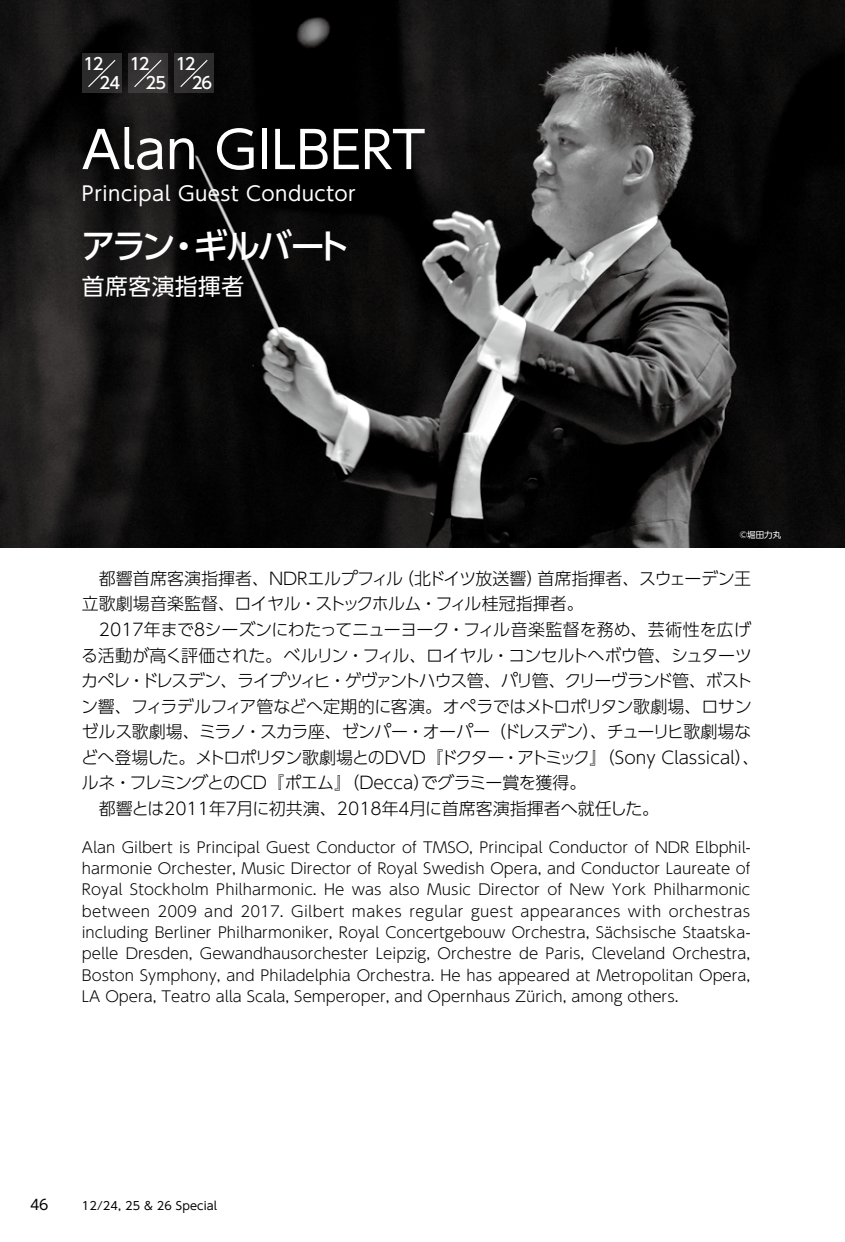
<style>
.page{position:relative;width:845px;height:1242px;background:#fff}
.page>*{position:absolute;margin:0;border:0;box-sizing:border-box;transform-origin:0 0}
.t1{font:51px "UD Shin Go Pr 6 N";color:#fff}
.t2{font:500 34px "UD Shin Go Pr 6 N";letter-spacing:-.08em;color:#fff}
.t3{font:22.6px "UD Shin Go Pr 6 N";letter-spacing:.025em;color:#fff}
.t4{font:19.8px "UD Shin Go Pr 6 N";letter-spacing:.025em;color:#fff}
.t5{font:300 17px "UD Shin Go Pr 6 N";letter-spacing:-.03em;color:#000}
.t6{font:300 17px/25.6px "UD Shin Go Pr 6 N";color:#000}
.t7{font:300 17px "UD Shin Go Pr 6 N";letter-spacing:-.075em;color:#000}
.t8{font:300 17px "UD Shin Go Pr 6 N";letter-spacing:-.01em;color:#000}
.t9{font:500 16.2px/19px "UD Shin Go Pr 6 N";letter-spacing:-.075em;color:#fff}
.t10{font:300 14.8px/21.2px "UD Shin Go Pr 6 N";color:#000;text-align:justify}
.t11{font:14.2px "UD Shin Go Pr 6 N";color:#000}
.t12{font:11.4px "UD Shin Go Pr 6 N";letter-spacing:.01em;color:#000}
.t13{font:8.6px "UD Shin Go Pr 6 N";color:#fff}
</style>
<div class="page">
<svg style="left:0;top:0;width:845px;height:548px;background:#212020"></svg>
<p class="t9" style="left:100px;top:54px;width:22px;text-indent:-16px">12<br>24</p>
<p class="t9" style="left:146px;top:54px;width:22px;text-indent:-16px">12<br>25</p>
<p class="t9" style="left:192px;top:54px;width:22px;text-indent:-16px">12<br>26</p>
<h1 class="t1" style="left:82px;top:108px;width:345px">Alan GILBERT</h1>
<h3 class="t4" style="left:82px;top:178px;width:275px">Principal Guest Conductor</h3>
<h2 class="t2" style="left:81px;top:218px;width:270px">アラン・ギルバート</h2>
<h3 class="t3" style="left:82px;top:267px;width:164px">首席客演指揮者</h3>
<p class="t13" style="left:740px;top:527px;width:43px">©堀田力丸</p>
<p class="t6" style="left:82px;top:565px;width:670px;text-indent:17px">都響首席客演指揮者、NDRエルプフィル（北ドイツ放送響）首席指揮者、スウェーデン王立歌劇場音楽監督、ロイヤル・ストックホルム・フィル桂冠指揮者。</p>
<p class="t8" style="left:99px;top:615px;width:653px">2017年まで８シーズンにわたってニューヨーク・フィル音楽監督を務め、芸術性を広げ</p>
<p class="t5" style="left:81px;top:641px;width:672px">る活動が高く評価された。ベルリン・フィル、ロイヤル・コンセルトヘボウ管、シュターツ</p>
<p class="t7" style="left:81px;top:666px;width:673px">カペレ・ドレスデン、ライプツィヒ・ゲヴァントハウス管、パリ管、クリーヴランド管、ボスト</p>
<p class="t5" style="left:81px;top:692px;width:672px">ン響、フィラデルフィア管などへ定期的に客演。オペラではメトロポリタン歌劇場、ロサン</p>
<p class="t5" style="left:82px;top:717px;width:671px">ゼルス歌劇場、ミラノ・スカラ座、ゼンパー・オーパー（ドレスデン）、チューリヒ歌劇場な</p>
<p class="t5" style="left:81px;top:743px;width:680px">どへ登場した。メトロポリタン歌劇場とのDVD『ドクター・アトミック』（Sony Classical）、</p>
<p class="t5" style="left:82px;top:768px;width:506px">ルネ・フレミングとのCD『ポエム』（Decca）でグラミー賞を獲得。</p>
<p class="t6" style="left:99px;top:794px;width:561px">都響とは2011年７月に初共演、2018年４月に首席客演指揮者へ就任した。</p>
<p class="t10" style="left:82px;top:836px;width:670px">Alan Gilbert is Principal Guest Conductor of TMSO, Principal Conductor of NDR Elbphil&shy;harmonie Orchester, Music Director of Royal Swedish Opera, and Conductor Laureate of Royal Stockholm Philharmonic. He was also Music Director of New York Philharmonic between 2009 and 2017. Gilbert makes regular guest appearances with orchestras including Berliner Philharmoniker, Royal Concertgebouw Orchestra, Sächsische Staatska&shy;pelle Dresden, Gewandhausorchester Leipzig, Orchestre de Paris, Cleveland Orchestra, Boston Symphony, and Philadelphia Orchestra. He has appeared at Metropolitan Opera, LA Opera, Teatro alla Scala, Semperoper, and Opernhaus Zürich, among others.</p>
<p class="t11" style="left:30px;top:1193px;width:20px">46</p>
<p class="t12" style="left:82px;top:1195px;width:137px">12/24, 25 &amp; 26 Special</p>
</div>
